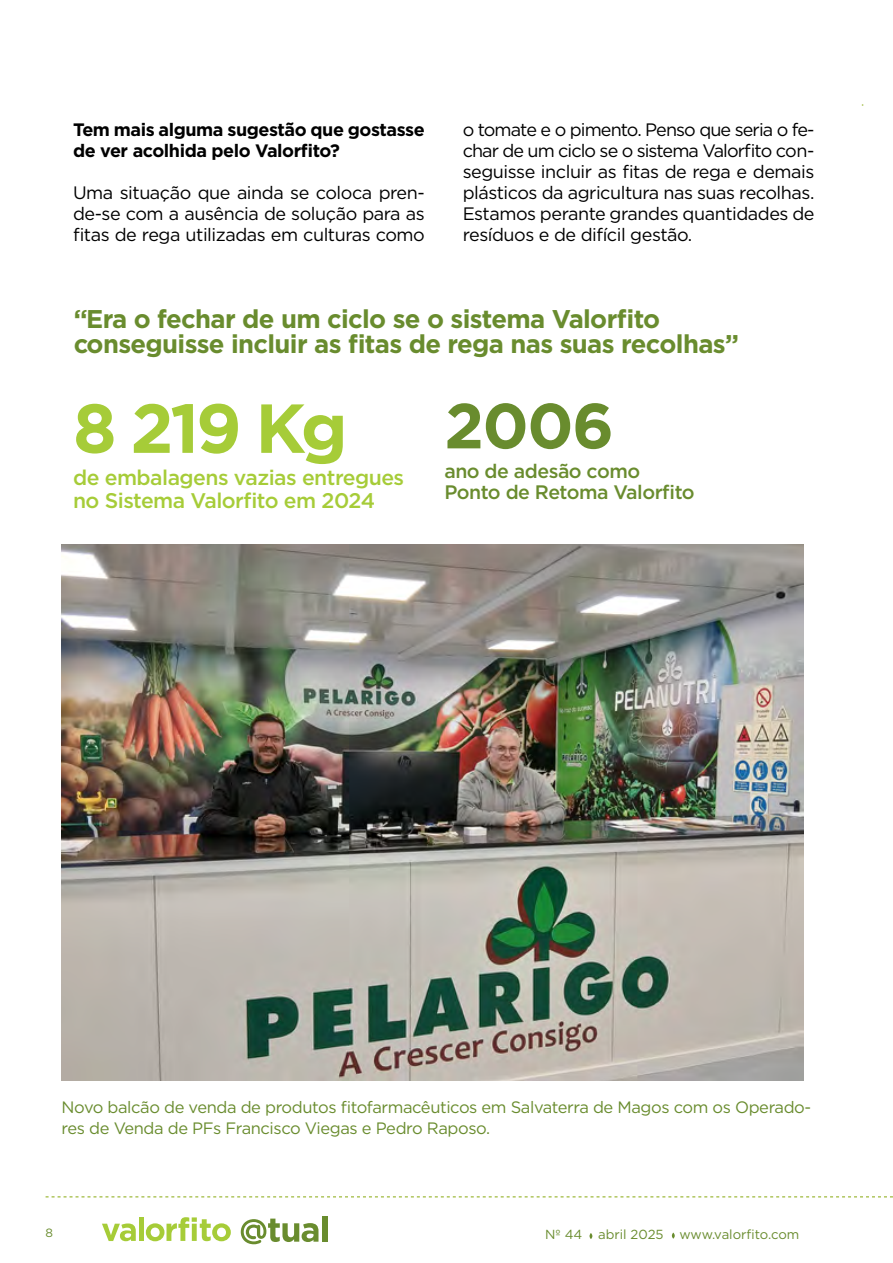
<style>
.page{position:relative;width:893px;height:1263px;background:#fff}
.page>*{position:absolute;margin:0;border:0;box-sizing:border-box;transform-origin:0 0}
.t1{font:700 69.15px "Gotham";color:#a6cc38}
.t2{font:700 63.6px "Gotham";color:#698c2e}
.t3{font:700 25.65px/25.7px "Gotham";letter-spacing:-.025em;color:#698c2e}
.t4{font:500 21.15px/22.8px "Gotham";letter-spacing:-.025em;color:#a6cc38}
.t5{font:500 19.5px/21px "Gotham";letter-spacing:-.025em;color:#698c2e}
.t6{font:18px/21px "Gotham";letter-spacing:-.025em;color:#000;text-align:justify}
.t7{font:700 18px/21px "Gotham";letter-spacing:-.025em;color:#000}
.t8{font:16.5px/21px "Gotham";letter-spacing:-.025em;color:#698c2e}
.t9{font:13.2px "Gotham";color:#698c2e}
.t10{font:12px "Gotham";color:#698c2e}
</style>
<div class="page">
<svg style="left:102px;top:1223px;width:34px;height:18px"></svg>
<div style="left:139px;top:1217px;width:5px;height:24px;background:#a6cc38"></div>
<svg style="left:146px;top:1217px;width:85px;height:24px"></svg>
<svg style="left:241px;top:1218px;width:77px;height:26px"></svg>
<div style="left:322px;top:1216px;width:5px;height:26px;background:#698c2e"></div>
<svg style="left:589px;top:1233px;width:3px;height:6px"></svg>
<svg style="left:672px;top:1232px;width:3px;height:7px"></svg>
<svg style="left:46px;top:1196px;width:847px;height:1px"></svg>
<img style="left:62px;top:544px;width:742px;height:537px">
<p class="t7" style="left:73px;top:119px;width:353px">Tem mais alguma sugestão que gostasse de ver acolhida pelo Valorfito?</p>
<p class="t6" style="left:73px;top:181px;width:353px">Uma situação que ainda se coloca pren&shy;de-se com a ausência de solução para as fitas de rega utilizadas em culturas como</p>
<p class="t6" style="left:463px;top:118px;width:353px">o tomate e o pimento. Penso que seria o fe&shy;char de um ciclo se o sistema Valorfito con&shy;seguisse incluir as fitas de rega e demais plásticos da agricultura nas suas recolhas.<br>Estamos perante grandes quantidades de resíduos e de difícil gestão.</p>
<h3 class="t3" style="left:73px;top:305px;width:667px">“Era o fechar de um ciclo se o sistema Valorfito conseguisse incluir as fitas de rega nas suas recolhas”</h3>
<h1 class="t1" style="left:73px;top:382px;width:276px">8 219 Kg</h1>
<p class="t4" style="left:73px;top:466px;width:333px">de embalagens vazias entregues no Sistema Valorfito em 2024</p>
<h2 class="t2" style="left:444px;top:384px;width:171px">2006</h2>
<p class="t5" style="left:444px;top:460px;width:252px">ano de adesão como<br>Ponto de Retoma Valorfito</p>
<p class="t8" style="left:62px;top:1096px;width:751px">Novo balcão de venda de produtos fitofarmacêuticos em Salvaterra de Magos com os Operado&shy;res de Venda de PFs Francisco Viegas e Pedro Raposo.</p>
<p class="t10" style="left:46px;top:1225px;width:9px">8</p>
<p class="t9" style="left:545px;top:1226px;width:256px">Nº 44 abril 2025 www.valorfito.com</p>
</div>
